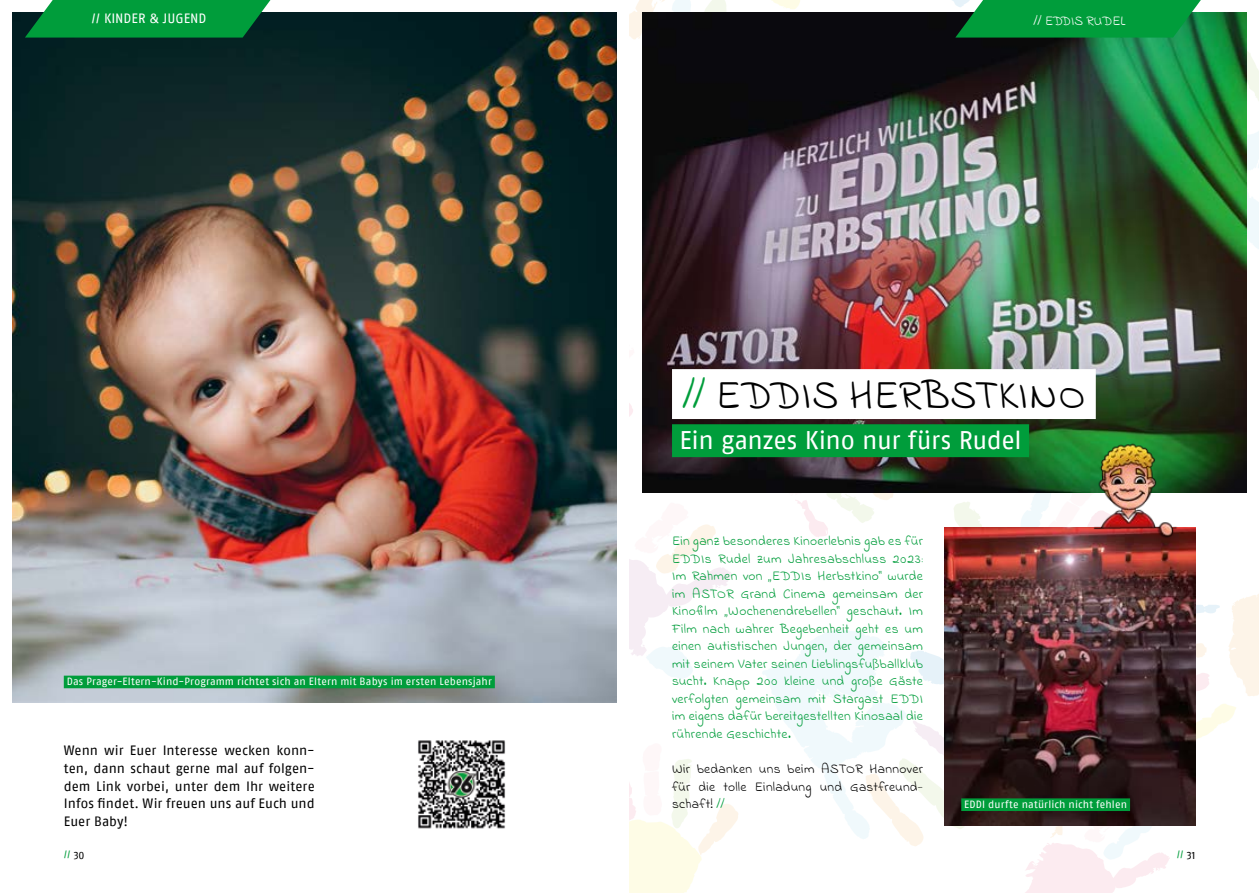
<style>
.page{position:relative;width:1259px;height:893px;background:#fff}
.page>*{position:absolute;margin:0;border:0;box-sizing:border-box;transform-origin:0 0}
.t1{font:41.25px "Indie Flower";letter-spacing:.01em;color:#000}
.t2{font:25.5px "Fago No Regular LF";letter-spacing:-.015em;color:#fff}
.t3{font:13.5px/17.5px "Indie Flower";letter-spacing:.02em;color:#009d3b;text-align:justify}
.t4{font:13.5px/17.5px "Fago No Regular LF";color:#000;text-align:justify}
.t5{font:13.5px/17.5px "Indie Flower";letter-spacing:.02em;color:#000;text-align:justify}
.t6{font:13.5px "Fago No Regular LF";color:#fff}
.t7{font:13.5px "Indie Flower";color:#fff}
.t8{font:10.65px "Fago No Regular LF";color:#009d3b}
.t9{font:10.5px "Fago No Regular LF";letter-spacing:.015em;color:#fff}
.s1{color:#000}
.s2{color:#009d3b}
</style>
<div class="page">
<img style="left:13px;top:13px;width:604px;height:690px">
<svg style="left:25px;top:0;width:245px;height:38px"></svg>
<img style="left:629px;top:0;width:630px;height:893px">
<img style="left:418px;top:740px;width:88px;height:89px">
<div style="left:64px;top:676px;width:431px;height:12px;background:#009d3b"></div>
<div style="left:672px;top:424px;width:357px;height:33px;background:#009d3b"></div>
<div style="left:672px;top:369px;width:423px;height:50px;background:#fff"></div>
<img style="left:944px;top:527px;width:251px;height:299px">
<div style="left:961px;top:798px;width:169px;height:13px;background:#009d3b"></div>
<img style="left:1039px;top:416px;width:195px;height:260px">
<p class="t6" style="left:91px;top:11px;width:117px">// KINDER &amp; JUGEND</p>
<p class="t9" style="left:67px;top:676px;width:426px">Das Prager-Eltern-Kind-Programm richtet sich an Eltern mit Babys im ersten Lebensjahr</p>
<p class="t4" style="left:64px;top:742px;width:252px">Wenn wir Euer Interesse wecken konn&shy;ten, dann schaut gerne mal auf folgen&shy;dem Link vorbei, unter dem Ihr weitere Infos findet. Wir freuen uns auf Euch und Euer Baby!</p>
<p class="t8" style="left:64px;top:848px;width:22px">// <span class="s1">30</span></p>
<p class="t7" style="left:1033px;top:10px;width:94px">// EDDIS RUDEL</p>
<h1 class="t1" style="left:682px;top:362px;width:405px"><span class="s2">//</span> EDDIS HERBSTKINO</h1>
<h2 class="t2" style="left:679px;top:426px;width:344px">Ein ganzes Kino nur fürs Rudel</h2>
<p class="t3" style="left:672px;top:532px;width:252px">Ein ganz besonderes Kinoerlebnis gab es für EDDIs Rudel zum Jahresabschluss 2023:<br>Im Rahmen von „EDDIs Herbstkino“ wurde im ASTOR Grand Cinema gemeinsam der Kinofilm „Wochenendrebellen“ geschaut. Im Film nach wahrer Begebenheit geht es um einen autistischen Jungen, der gemeinsam mit seinem Vater seinen Lieblingsfußballklub sucht. Knapp 200 kleine und große Gäste verfolgten gemeinsam mit Stargast EDDI im eigens dafür bereitgestellten Kinosaal die rührende Geschichte.</p>
<p class="t5" style="left:672px;top:760px;width:252px">Wir bedanken uns beim ASTOR Hannover für die tolle Einladung und Gastfreund&shy;schaft! <span class="s2">//</span></p>
<p class="t9" style="left:964px;top:798px;width:164px">EDDI durfte natürlich nicht fehlen</p>
<p class="t8" style="left:1176px;top:848px;width:20px">// <span class="s1">31</span></p>
</div>
